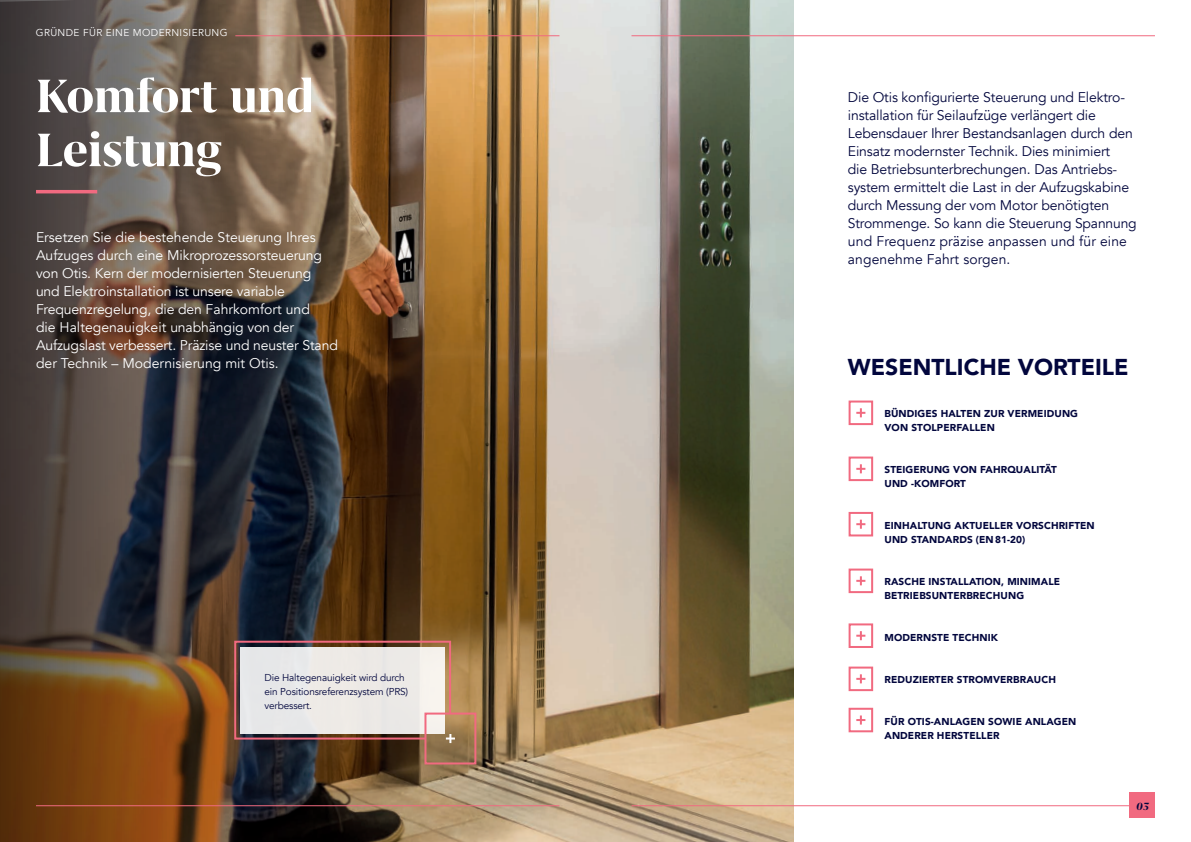
<style>
.page{position:relative;width:1191px;height:842px;background:#fff}
.page>*{position:absolute;margin:0;border:0;box-sizing:border-box;transform-origin:0 0}
.t1{font:700 54px/54px "Grifo M";color:#fff}
.t2{font:900 22.9px "Avenir";color:#02063d}
.t3{font:14px/18px "Avenir";letter-spacing:-.01em;color:#02063d}
.t4{font:14px/18px "Avenir";letter-spacing:-.01em;color:#fff}
.t5{font:italic 700 12px "Grifo M";color:#02063d}
.t6{font:900 10px/14px "Avenir";letter-spacing:.01em;color:#02063d}
.t7{font:10px/14px "Avenir";letter-spacing:-.015em;color:#02063d}
.t8{font:10px "Avenir";letter-spacing:.04em;color:#fff}
</style>
<div class="page">
<img style="left:595px;top:0;width:199px;height:842px">
<img style="left:0;top:0;width:595px;height:842px">
<hr style="left:631px;top:805px;width:524px;height:1px;background:#f16a80">
<hr style="left:36px;top:805px;width:523px;height:1px;background:#f16a80">
<hr style="left:631px;top:36px;width:524px;height:1px;background:#f16a80">
<hr style="left:36px;top:190px;width:61px;height:3px;background:#f16a80">
<div style="left:1130px;top:792px;width:25px;height:25px;background:#f16a80"></div>
<div style="left:424px;top:712px;width:52px;height:52px;border:2px solid #f16a80"></div>
<svg style="left:233px;top:640px;width:222px;height:103px;background:#d3c7c3"></svg>
<svg style="left:856px;top:408px;width:9px;height:9px"></svg>
<div style="left:848px;top:401px;width:25px;height:24px;border:2px solid #f16a80"></div>
<svg style="left:856px;top:464px;width:9px;height:9px"></svg>
<div style="left:848px;top:457px;width:25px;height:24px;border:2px solid #f16a80"></div>
<svg style="left:856px;top:520px;width:9px;height:9px"></svg>
<div style="left:848px;top:512px;width:25px;height:24px;border:2px solid #f16a80"></div>
<svg style="left:856px;top:576px;width:9px;height:9px"></svg>
<div style="left:848px;top:569px;width:25px;height:24px;border:2px solid #f16a80"></div>
<svg style="left:856px;top:631px;width:9px;height:9px"></svg>
<div style="left:848px;top:623px;width:25px;height:25px;border:2px solid #f16a80"></div>
<svg style="left:856px;top:674px;width:9px;height:9px"></svg>
<div style="left:848px;top:667px;width:25px;height:24px;border:2px solid #f16a80"></div>
<svg style="left:856px;top:715px;width:9px;height:9px"></svg>
<div style="left:848px;top:708px;width:25px;height:24px;border:2px solid #f16a80"></div>
<hr style="left:235px;top:36px;width:324px;height:1px;background:#f16a80">
<p class="t8" style="left:36px;top:27px;width:193px">GRÜNDE FÜR EINE MODERNISIERUNG</p>
<h1 class="t1" style="left:36px;top:69px;width:279px">Komfort und<br>Leistung</h1>
<p class="t4" style="left:36px;top:228px;width:303px">Ersetzen Sie die bestehende Steuerung Ihres Aufzuges durch eine Mikroprozessorsteuerung von Otis. Kern der modernisierten Steuerung und Elektroinstallation ist unsere variable Frequenzregelung, die den Fahrkomfort und<br>die Haltegenauigkeit unabhängig von der Aufzugslast verbessert. Präzise und neuster Stand der Technik – Modernisierung mit Otis.</p>
<p class="t7" style="left:264px;top:671px;width:145px">Die Haltegenauigkeit wird durch ein Positionsreferenzsystem (PRS) verbessert.</p>
<p class="t3" style="left:848px;top:88px;width:290px">Die Otis konfigurierte Steuerung und Elektro&shy;installation für Seilaufzüge verlängert die Lebensdauer Ihrer Bestandsanlagen durch den Einsatz modernster Technik. Dies minimiert<br>die Betriebsunterbrechungen. Das Antriebs&shy;system ermittelt die Last in der Aufzugskabine durch Messung der vom Motor benötigten Strommenge. So kann die Steuerung Spannung und Frequenz präzise anpassen und für eine angenehme Fahrt sorgen.</p>
<h2 class="t2" style="left:848px;top:348px;width:282px">WESENTLICHE VORTEILE</h2>
<p class="t6" style="left:884px;top:406px;width:195px">BÜNDIGES HALTEN ZUR VERMEIDUNG<br>VON STOLPERFALLEN</p>
<p class="t6" style="left:884px;top:462px;width:174px">STEIGERUNG VON FAHRQUALITÄT<br>UND -KOMFORT</p>
<p class="t6" style="left:884px;top:518px;width:212px">EINHALTUNG AKTUELLER VORSCHRIFTEN<br>UND STANDARDS (EN 81-20)</p>
<p class="t6" style="left:884px;top:574px;width:177px">RASCHE INSTALLATION, MINIMALE<br>BETRIEBSUNTERBRECHUNG</p>
<p class="t6" style="left:884px;top:630px;width:115px">MODERNSTE TECHNIK</p>
<p class="t6" style="left:884px;top:672px;width:173px">REDUZIERTER STROMVERBRAUCH</p>
<p class="t6" style="left:884px;top:714px;width:193px">FÜR OTIS-ANLAGEN SOWIE ANLAGEN<br>ANDERER HERSTELLER</p>
<p class="t5" style="left:1136px;top:800px;width:14px">03</p>
</div>
